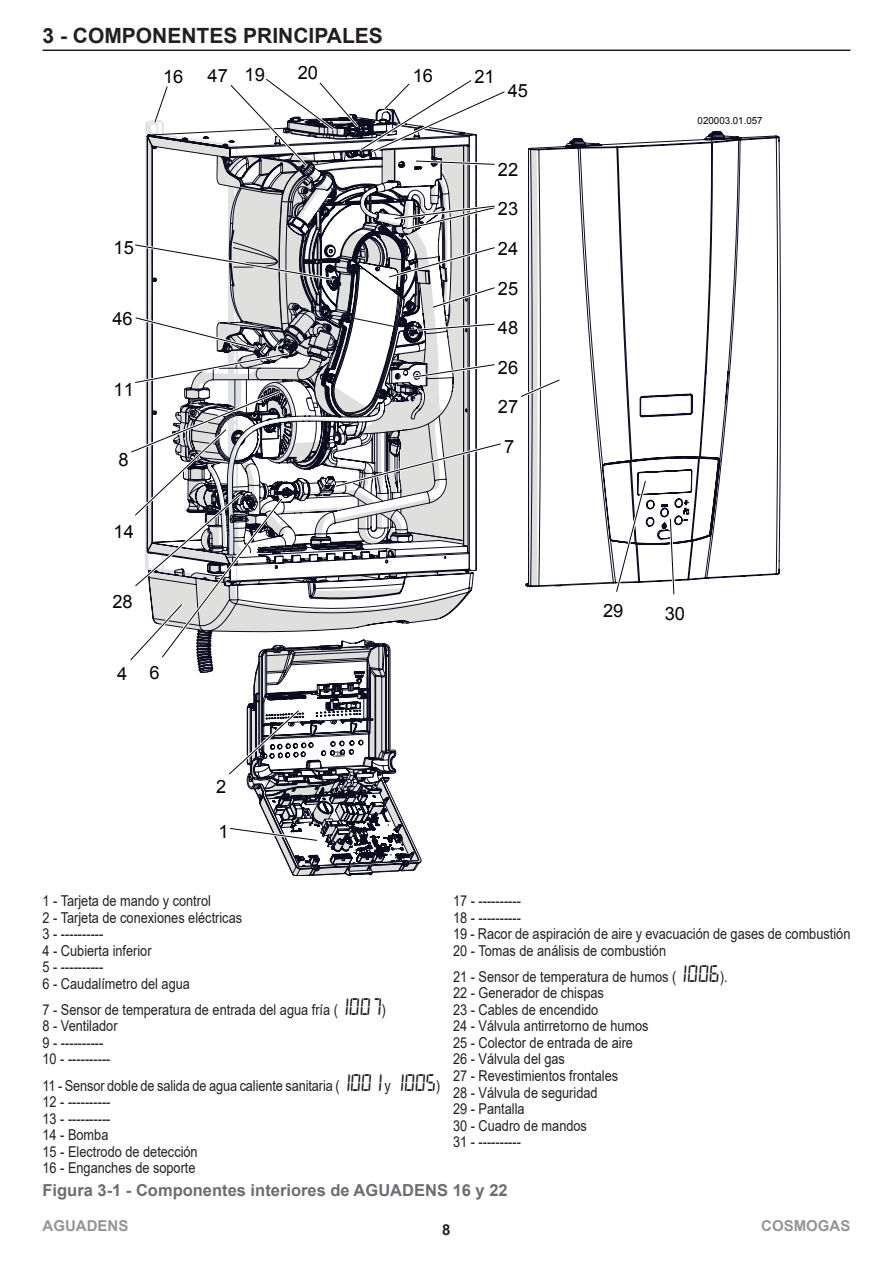
<style>
.page{position:relative;width:893px;height:1263px;background:#fff}
.page>*{position:absolute;margin:0;border:0;box-sizing:border-box;transform-origin:0 0}
.t1{font:700 21px "Arial";color:#231f20}
.t2{font:18.3px/39.5px "Arial";color:#040503}
.t3{font:700 16.5px "Arial";color:#6c6d70}
.t4{font:15px/16.5px "Arial";color:#231f20;scale:.85 1}
.t5{font:700 15px "Arial";color:#939598}
.t6{font:700 15px "Arial";color:#231f20}
.t7{font:9.75px "Arial";color:#040503}
.s1{font-family:"Seven Segments";font-size:24px}
</style>
<div class="page">
<hr style="left:43px;top:50px;width:807px;height:1px;background:#231f20">
<svg style="left:688px;top:131px;width:93px;height:450px"></svg>
<svg style="left:548px;top:137px;width:231px;height:434px"></svg>
<svg style="left:654px;top:303px;width:65px;height:243px"></svg>
<svg style="left:654px;top:367px;width:35px;height:198px"></svg>
<svg style="left:654px;top:416px;width:34px;height:122px"></svg>
<svg style="left:528px;top:147px;width:126px;height:336px"></svg>
<svg style="left:525px;top:483px;width:158px;height:105px"></svg>
<svg style="left:668px;top:516px;width:9px;height:79px"></svg>
<svg style="left:613px;top:478px;width:35px;height:114px"></svg>
<svg style="left:127px;top:49px;width:381px;height:826px"></svg>
<svg style="left:520px;top:377px;width:42px;height:23px"></svg>
<h1 class="t1" style="left:43px;top:20px;width:342px">3 - COMPONENTES PRINCIPALES</h1>
<p class="t2" style="left:163px;top:57px;width:22px">16</p>
<p class="t2" style="left:298px;top:53px;width:22px">20</p>
<p class="t2" style="left:413px;top:56px;width:22px">16</p>
<p class="t2" style="left:245px;top:54px;width:22px">19</p>
<p class="t2" style="left:207px;top:56px;width:22px">47</p>
<p class="t2" style="left:474px;top:57px;width:22px">21</p>
<p class="t2" style="left:508px;top:71px;width:22px">45</p>
<p class="t2" style="left:114px;top:227px;width:22px">15</p>
<p class="t2" style="left:112px;top:299px;width:22px">46</p>
<p class="t2" style="left:114px;top:370px;width:22px">11</p>
<p class="t2" style="left:119px;top:440px;width:12px">8</p>
<p class="t2" style="left:114px;top:512px;width:22px">14</p>
<p class="t2" style="left:112px;top:582px;width:22px">28</p>
<p class="t2" style="left:117px;top:654px;width:12px">4</p>
<p class="t2" style="left:149px;top:653px;width:12px">6</p>
<p class="t2" style="left:216px;top:766px;width:12px">2</p>
<p class="t2" style="left:219px;top:812px;width:12px">1</p>
<p class="t2" style="left:498px;top:150px;width:22px">22<br>23</p>
<p class="t2" style="left:498px;top:229px;width:22px">24</p>
<p class="t2" style="left:498px;top:268px;width:22px">25</p>
<p class="t2" style="left:498px;top:308px;width:22px">48</p>
<p class="t2" style="left:498px;top:347px;width:22px">26</p>
<p class="t2" style="left:498px;top:387px;width:22px">27</p>
<p class="t2" style="left:504px;top:426px;width:12px">7</p>
<p class="t7" style="left:698px;top:114px;width:67px">020003.01.057</p>
<p class="t2" style="left:603px;top:591px;width:22px">29</p>
<p class="t2" style="left:665px;top:593px;width:22px">30</p>
<p class="t4" style="left:43px;top:892px;width:236px">1 - Tarjeta de mando y control<br>2 - Tarjeta de conexiones eléctricas<br>3 - ----------<br>4 - Cubierta inferior<br>5 - ----------<br>6 - Caudalímetro del agua</p>
<p class="t4" style="left:43px;top:1001px;width:405px">7 - Sensor de temperatura de entrada del agua fría (<span class="s1">1007</span>)<br>8 - Ventilador<br>9 - ----------<br>10 - ----------</p>
<p class="t4" style="left:43px;top:1077px;width:469px">11 - Sensor doble de salida de agua caliente sanitaria (<span class="s1">1001</span> y <span class="s1">1005</span>)<br>12 - ----------<br>13 - ----------<br>14 - Bomba<br>15 - Electrodo de detección<br>16 - Enganches de soporte</p>
<p class="t4" style="left:453px;top:892px;width:469px">17 - ----------<br>18 - ----------<br>19 - Racor de aspiración de aire y evacuación de gases de combustión 20 - Tomas de análisis de combustión</p>
<p class="t4" style="left:453px;top:968px;width:324px">21 - Sensor de temperatura de humos (<span class="s1">1006</span>).<br>22 - Generador de chispas<br>23 - Cables de encendido<br>24 - Válvula antirretorno de humos<br>25 - Colector de entrada de aire<br>26 - Válvula del gas<br>27 - Revestimientos frontales<br>28 - Válvula de seguridad<br>29 - Pantalla<br>30 - Cuadro de mandos<br>31 - ----------</p>
<p class="t3" style="left:43px;top:1178px;width:467px">Figura 3-1 - Componentes interiores de AGUADENS 16 y 22</p>
<p class="t5" style="left:43px;top:1215px;width:87px">AGUADENS</p>
<p class="t6" style="left:442px;top:1219px;width:10px">8</p>
<p class="t5" style="left:761px;top:1215px;width:91px">COSMOGAS</p>
</div>
